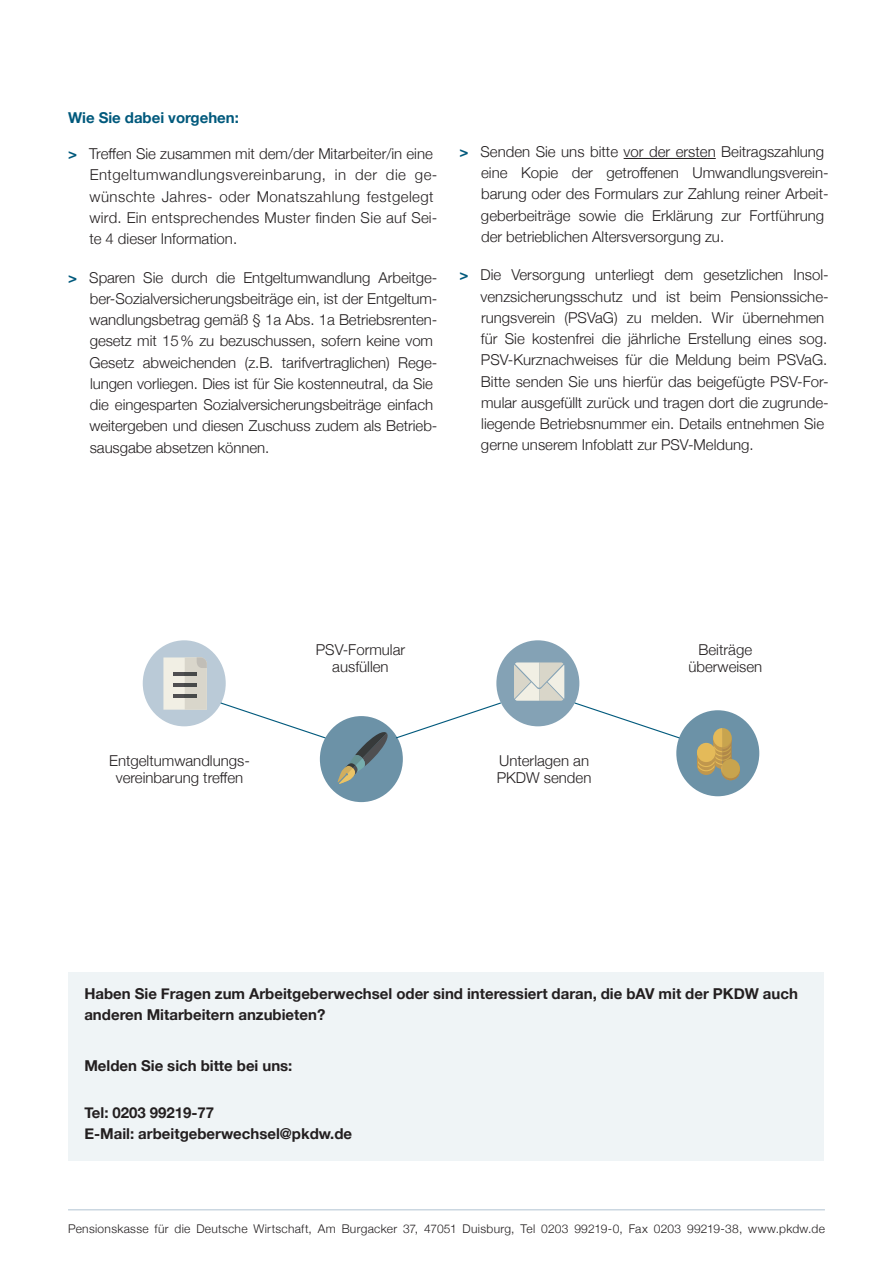
<style>
.page{position:relative;width:893px;height:1263px;background:#fff}
.page>*{position:absolute;margin:0;border:0;box-sizing:border-box;transform-origin:0 0}
.t1{font:300 15px/21.3px "Helvetica Neue";color:#231f20}
.t2{font:300 15px/21.3px "Helvetica Neue";letter-spacing:.02em;color:#231f20}
.t3{font:700 15px/21.3px "Helvetica Neue";color:#231f20}
.t4{font:700 15px "Helvetica Neue";color:#00597c}
.t5{font:300 12px "Helvetica Neue";letter-spacing:.025em;color:#231f20}
.s1{font-weight:700;color:#00597c}
</style>
<div class="page">
<hr style="left:68px;top:1209px;width:757px;height:1px;background:#b2c4d3">
<div style="left:320px;top:716px;width:83px;height:86px;background:#6c92a7;border-radius:50%"></div>
<div style="left:143px;top:640px;width:83px;height:86px;background:#bacad7;border-radius:50%"></div>
<svg style="left:163px;top:657px;width:44px;height:53px;background:#cfcec5"></svg>
<div style="left:496px;top:640px;width:83px;height:86px;background:#84a2b5;border-radius:50%"></div>
<svg style="left:514px;top:662px;width:50px;height:39px;background:#dcdcd3"></svg>
<div style="left:676px;top:710px;width:83px;height:86px;background:#6c92a7;border-radius:50%"></div>
<svg style="left:697px;top:753px;width:18px;height:12px"></svg>
<svg style="left:698px;top:728px;width:42px;height:52px"></svg>
<svg style="left:219px;top:702px;width:108px;height:37px"></svg>
<svg style="left:338px;top:701px;width:164px;height:83px"></svg>
<svg style="left:573px;top:701px;width:108px;height:38px"></svg>
<div style="left:69px;top:972px;width:755px;height:188px;background:#eff4f6"></div>
<hr style="left:624px;top:158px;width:92px;height:1px;background:#231f20">
<p class="t4" style="left:68px;top:106px;width:172px">Wie Sie dabei vorgehen:</p>
<p class="t2" style="left:89px;top:142px;width:350px;text-indent:-21px"><span class="s1">&gt;</span> Treffen Sie zusammen mit dem/der Mitarbeiter/in eine Entgeltumwandlungsvereinbarung, in der die ge&shy;wünschte Jahres- oder Monatszahlung festgelegt wird. Ein entsprechendes Muster finden Sie auf Sei&shy;te 4 dieser Information.</p>
<p class="t1" style="left:89px;top:265px;width:349px;text-indent:-21px"><span class="s1">&gt;</span> Sparen Sie durch die Entgeltumwandlung Arbeitge&shy;ber-Sozialversicherungsbeiträge ein, ist der Entgeltum&shy;wandlungsbetrag gemäß § 1a Abs. 1a Betriebsrenten&shy;gesetz mit 15 % zu bezuschussen, sofern keine vom Gesetz abweichenden (z.B. tarifvertraglichen) Rege&shy;lungen vorliegen. Dies ist für Sie kostenneutral, da Sie die eingesparten Sozialversicherungsbeiträge einfach weitergeben und diesen Zuschuss zudem als Betrieb&shy;sausgabe absetzen können.</p>
<p class="t1" style="left:481px;top:140px;width:349px;text-indent:-22px"><span class="s1">&gt;</span> Senden Sie uns bitte vor der ersten Beitragszahlung eine Kopie der getroffenen Umwandlungsverein&shy;barung oder des Formulars zur Zahlung reiner Arbeit&shy;geberbeiträge sowie die Erklärung zur Fortführung der betrieblichen Altersversorgung zu.</p>
<p class="t1" style="left:481px;top:263px;width:350px;text-indent:-21px"><span class="s1">&gt;</span> Die Versorgung unterliegt dem gesetzlichen Insol&shy;venzsicherungsschutz und ist beim Pensionssiche&shy;rungsverein (PSVaG) zu melden. Wir übernehmen für Sie kostenfrei die jährliche Erstellung eines sog.<br>PSV-Kurznachweises für die Meldung beim PSVaG.<br>Bitte senden Sie uns hierfür das beigefügte PSV-For&shy;mular ausgefüllt zurück und tragen dort die zugrunde&shy;liegende Betriebsnummer ein. Details entnehmen Sie gerne unserem Infoblatt zur PSV-Meldung.</p>
<p class="t1" style="left:109px;top:751px;width:142px;line-height:17px;text-align:center">Entgeltumwandlungs&shy;vereinbarung treffen</p>
<p class="t1" style="left:316px;top:640px;width:91px;line-height:17px;text-align:center">PSV-Formular ausfüllen</p>
<p class="t1" style="left:497px;top:751px;width:96px;line-height:17px">Unterlagen an<br>PKDW senden</p>
<p class="t1" style="left:688px;top:640px;width:75px;line-height:17px;text-align:center">Beiträge überweisen</p>
<p class="t3" style="left:84px;top:983px;width:715px">Haben Sie Fragen zum Arbeitgeberwechsel oder sind interessiert daran, die bAV mit der PKDW auch anderen Mitarbeitern anzubieten?</p>
<p class="t3" style="left:84px;top:1056px;width:210px">Melden Sie sich bitte bei uns:</p>
<p class="t3" style="left:84px;top:1102px;width:269px">Tel: 0203 99219-77<br>E-Mail: arbeitgeberwechsel@pkdw.de</p>
<p class="t5" style="left:68px;top:1219px;width:758px">Pensionskasse für die Deutsche Wirtschaft, Am Burgacker 37, 47051 Duisburg, Tel 0203 99219-0, Fax 0203 99219-38, www.pkdw.de</p>
</div>
